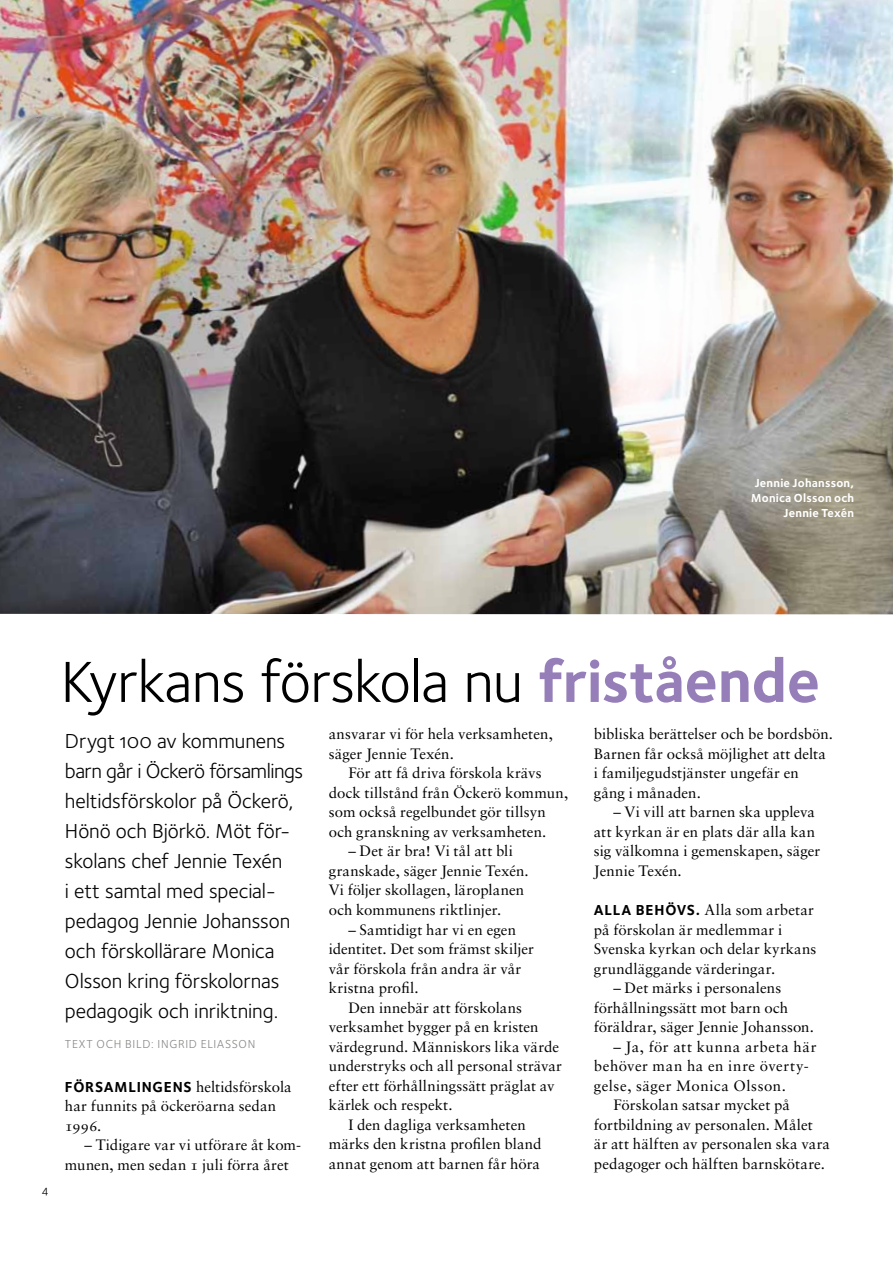
<style>
.page{position:relative;width:893px;height:1263px;background:#fff}
.page>*{position:absolute;margin:0;border:0;box-sizing:border-box;transform-origin:0 0}
.t1{font:60px "Foundry Sterling Book OSF";letter-spacing:-.015em;color:#000}
.t2{font:21px/30px "Foundry Sterling Book OSF";letter-spacing:-.005em;color:#000}
.t3{font:15px/19.5px "Sabon LT Std";letter-spacing:.005em;color:#000}
.t4{font:15px "Sabon LT Std";letter-spacing:.03em;color:#000}
.t5{font:15px "Sabon LT Std";letter-spacing:.04em;color:#000}
.t6{font:12px/15px "Foundry Sterling Bold OSF";letter-spacing:.02em;color:#fff;text-align:right}
.t7{font:12px "Foundry Sterling Book OSF";letter-spacing:.06em;color:#878786}
.t8{font:12px "Foundry Sterling Book OSF";color:#000}
.s1{font-family:"Foundry Sterling Bold OSF";color:#967eb9}
.s2{font-family:"Foundry Sterling Bold OSF";font-size:62.25px;color:#967eb9}
.s3{font-family:"Foundry Sterling Bold OSF"}
</style>
<div class="page">
<img style="left:0;top:0;width:893px;height:614px">
<img style="left:561px;top:191px;width:207px;height:294px">
<p class="t6" style="left:751px;top:475px;width:104px">Jennie Johansson,<br>Monica Olsson och<br>Jennie Texén</p>
<p class="t8" style="left:42px;top:1181px;width:7px">4</p>
<h1 class="t1" style="left:61px;top:639px;width:761px">Kyrkans förskola nu <span class="s1">fristå</span><span class="s2">ende</span></h1>
<p class="t2" style="left:65px;top:726px;width:240px">Drygt 100 av kommunens barn går i Öckerö församlings heltidsförskolor på Öckerö,<br>Hönö och Björkö. Möt för&shy;skolans chef Jennie Texén<br>i ett samtal med special&shy;pedagog Jennie Johansson och förskollärare Monica<br>Olsson kring förskolornas pedagogik och inriktning.</p>
<p class="t7" style="left:65px;top:1036px;width:192px">Text och bild: I ngrid Eliasson</p>
<p class="t3" style="left:65px;top:1076px;width:228px"><span class="s3">församlingens</span> heltidsförskola har funnits på öckeröarna sedan<br>1996.</p>
<p class="t3" style="left:65px;top:1135px;width:238px;text-indent:19px">– Tidigare var vi utförare åt kom&shy;munen, men sedan 1 juli förra året</p>
<p class="t3" style="left:594px;top:724px;width:241px">bibliska berättelser och be bordsbön.<br>Barnen får också möjlighet att delta i familjegudstjänster ungefär en gång i månaden.</p>
<p class="t3" style="left:594px;top:802px;width:228px;text-indent:20px">– Vi vill att barnen ska uppleva att kyrkan är en plats där alla kan sig välkomna i gemenskapen, säger<br>Jennie Texén.</p>
<p class="t3" style="left:594px;top:900px;width:224px"><span class="s3">alla beh övs.</span> Alla som arbetar på förskolan är medlemmar i<br>Svenska kyrkan och delar kyrkans grundläggande värderingar.</p>
<p class="t3" style="left:594px;top:978px;width:222px;text-indent:20px">– Det märks i personalens förhållningssätt mot barn och föräldrar, säger Jennie Johansson.</p>
<p class="t5" style="left:613px;top:1037px;width:205px">– Ja, för att kunna arbeta här</p>
<p class="t4" style="left:594px;top:1057px;width:216px">behöver man ha en inre överty-</p>
<p class="t4" style="left:594px;top:1076px;width:193px">gelse, säger Monica Olsson.</p>
<p class="t3" style="left:613px;top:1095px;width:178px">Förskolan satsar mycket på</p>
<p class="t3" style="left:594px;top:1114px;width:220px">fortbildning av personalen. Målet</p>
<p class="t3" style="left:594px;top:1134px;width:238px">är att hälften av personalen ska vara</p>
<p class="t3" style="left:594px;top:1153px;width:233px">pedagoger och hälften barnskötare.</p>
<p class="t3" style="left:329px;top:724px;width:226px">ansvarar vi för hela verksamheten, säger Jennie Texén.</p>
<p class="t3" style="left:329px;top:763px;width:241px;text-indent:19px">För att få driva förskola krävs dock tillstånd från Öckerö kommun, som också regelbundet gör tillsyn och granskning av verksamheten.</p>
<p class="t3" style="left:329px;top:841px;width:201px;text-indent:19px">– Det är bra! Vi tål att bli granskade, säger Jennie Texén.<br>Vi följer skollagen, läroplanen och kommunens riktlinjer.</p>
<p class="t3" style="left:329px;top:919px;width:207px;text-indent:19px">– Samtidigt har vi en egen identitet. Det som främst skiljer vår förskola från andra är vår kristna profil.</p>
<p class="t3" style="left:348px;top:997px;width:175px">Den innebär att förskolans</p>
<p class="t3" style="left:329px;top:1017px;width:211px">verksamhet bygger på en kristen</p>
<p class="t3" style="left:329px;top:1036px;width:232px">värdegrund. Människors lika värde</p>
<p class="t3" style="left:329px;top:1056px;width:235px">understryks och all personal strävar</p>
<p class="t3" style="left:329px;top:1075px;width:227px">efter ett förhållningssätt präglat av</p>
<p class="t3" style="left:329px;top:1095px;width:125px">kärlek och respekt.</p>
<p class="t3" style="left:348px;top:1114px;width:179px">I den dagliga verksamheten</p>
<p class="t3" style="left:329px;top:1134px;width:214px">märks den kristna profilen bland</p>
<p class="t3" style="left:329px;top:1153px;width:213px">annat genom att barnen får höra</p>
</div>
